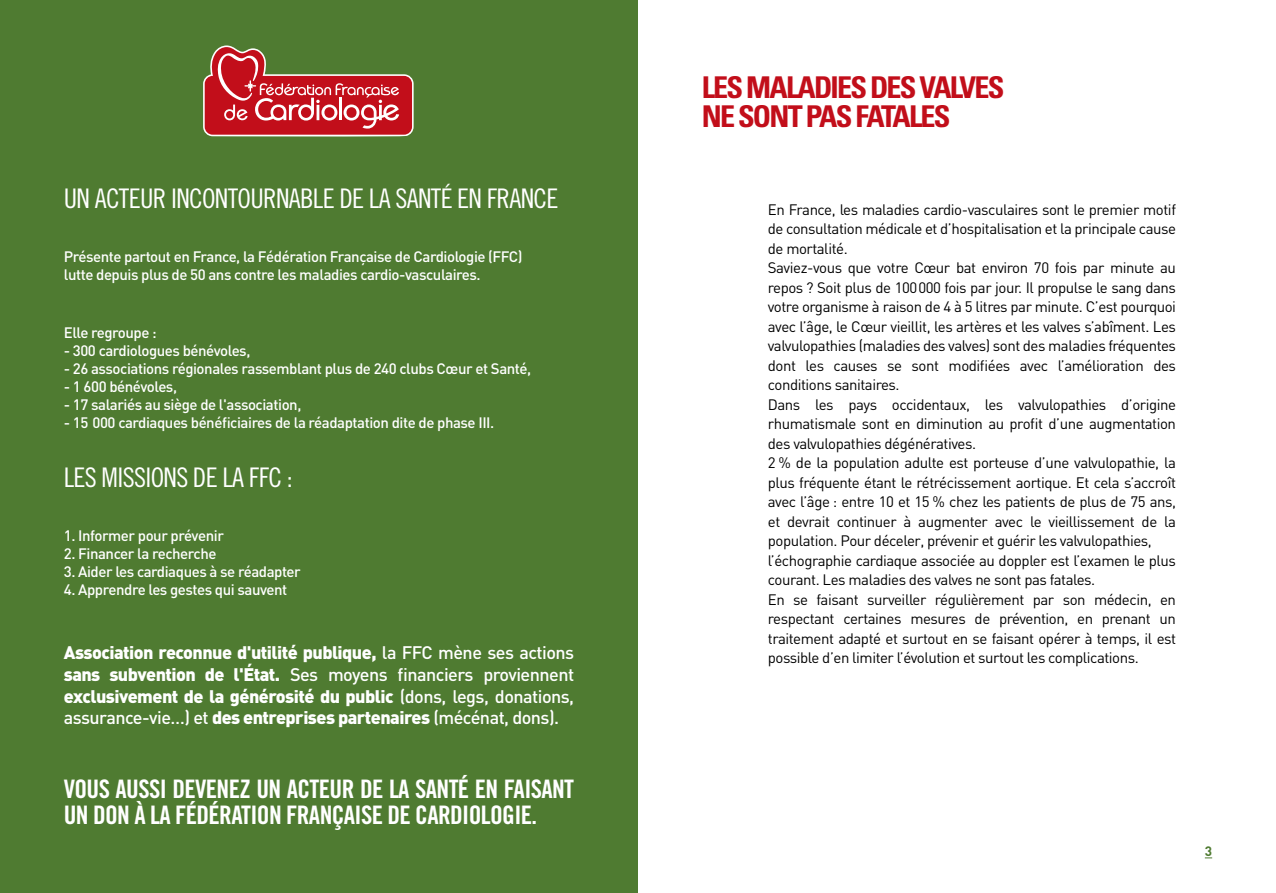
<style>
.page{position:relative;width:1276px;height:893px;background:#fff}
.page>*{position:absolute;margin:0;border:0;box-sizing:border-box;transform-origin:0 0}
.t1{font:700 condensed 30px/29.2px "Univers LT Std";letter-spacing:-.06em;color:#c20e1a}
.t2{font:27px "Trade Gothic LT Std Cn 18";letter-spacing:-.025em;color:#fff}
.t3{font:25.5px/25.5px "Trade Gothic LT Std Bd Cn 20";letter-spacing:-.025em;color:#fff}
.t4{font:900 18px/21.6px "DIN";letter-spacing:-.03em;color:#fff;text-align:justify}
.t5{font:15px/19.5px "DIN";letter-spacing:-.03em;color:#000}
.t6{font:500 15px/18px "DIN";letter-spacing:-.03em;color:#fff}
.t7{font:700 13.5px "DIN";color:#4f7b31}
.s1{font-weight:500}
</style>
<div class="page">
<div style="left:0;top:0;width:638px;height:893px;background:#4f7b31"></div>
<svg style="left:203px;top:45px;width:210px;height:92px"></svg>
<h2 class="t2" style="left:64px;top:182px;width:496px">UN ACTEUR INCONTOURNABLE DE LA SANTÉ EN FRANCE</h2>
<p class="t6" style="left:64px;top:247px;width:460px">Présente partout en France, la Fédération Française de Cardiologie (FFC) lutte depuis plus de 50 ans contre les maladies cardio-vasculaires.</p>
<p class="t6" style="left:64px;top:323px;width:95px">Elle regroupe :</p>
<p class="t6" style="left:64px;top:341px;width:188px">- 300 cardiologues bénévoles,</p>
<p class="t6" style="left:64px;top:359px;width:469px">- 26 associations régionales rassemblant plus de 240 clubs Cœur et Santé,</p>
<p class="t6" style="left:64px;top:377px;width:115px">- 1 600 bénévoles,</p>
<p class="t6" style="left:64px;top:395px;width:239px">- 17 salariés au siège de l'association,</p>
<p class="t6" style="left:64px;top:413px;width:432px">- 15 000 cardiaques bénéficiaires de la réadaptation dite de phase III.</p>
<h2 class="t2" style="left:64px;top:461px;width:230px">LES MISSIONS DE LA FFC :</h2>
<p class="t6" style="left:64px;top:526px;width:162px">1. Informer pour prévenir</p>
<p class="t6" style="left:64px;top:544px;width:154px">2. Financer la recherche</p>
<p class="t6" style="left:64px;top:562px;width:238px">3. Aider les cardiaques à se réadapter</p>
<p class="t6" style="left:64px;top:580px;width:225px">4. Apprendre les gestes qui sauvent</p>
<p class="t4" style="left:64px;top:641px;width:512px">Association reconnue d'utilité publique, <span class="s1">la FFC mène ses actions </span>sans subvention de l'État. <span class="s1">Ses moyens financiers proviennent </span>exclusivement de la générosité du public <span class="s1">(dons, legs, donations, assurance-vie…) et</span> des entreprises partenaires <span class="s1">(mécénat, dons).</span></p>
<h3 class="t3" style="left:64px;top:776px;width:512px">VOUS AUSSI DEVENEZ UN ACTEUR DE LA SANTÉ EN FAISANT<br>UN DON À LA FÉDÉRATION FRANÇAISE DE CARDIOLOGIE.</h3>
<h1 class="t1" style="left:702px;top:72px;width:304px">LES MALADIES DES VALVES<br>NE SONT PAS FATALES</h1>
<p class="t5" style="left:768px;top:199px;width:410px">En France, les maladies cardio-vasculaires sont le premier motif de consultation médicale et d’hospitalisation et la principale cause de mortalité.<br>Saviez-vous que votre Cœur bat environ 70 fois par minute au repos ? Soit plus de 100000 fois par jour. Il propulse le sang dans votre organisme à raison de 4 à 5 litres par minute. C’est pourquoi avec l’âge, le Cœur vieillit, les artères et les valves s’abîment. Les valvulopathies (maladies des valves) sont des maladies fréquentes dont les causes se sont modifiées avec l’amélioration des conditions sanitaires.<br>Dans les pays occidentaux, les valvulopathies d’origine rhumatismale sont en diminution au profit d’une augmentation des valvulopathies dégénératives.<br>2 % de la population adulte est porteuse d’une valvulopathie, la plus fréquente étant le rétrécissement aortique. Et cela s’accroît avec l’âge : entre 10 et 15 % chez les patients de plus de 75 ans, et devrait continuer à augmenter avec le vieillissement de la population. Pour déceler, prévenir et guérir les valvulopathies, l’échographie cardiaque associée au doppler est l’examen le plus courant. Les maladies des valves ne sont pas fatales.<br>En se faisant surveiller régulièrement par son médecin, en respectant certaines mesures de prévention, en prenant un traitement adapté et surtout en se faisant opérer à temps, il est possible d’en limiter l’évolution et surtout les complications.</p>
<p class="t7" style="left:1204px;top:842px;width:9px">3</p>
</div>
